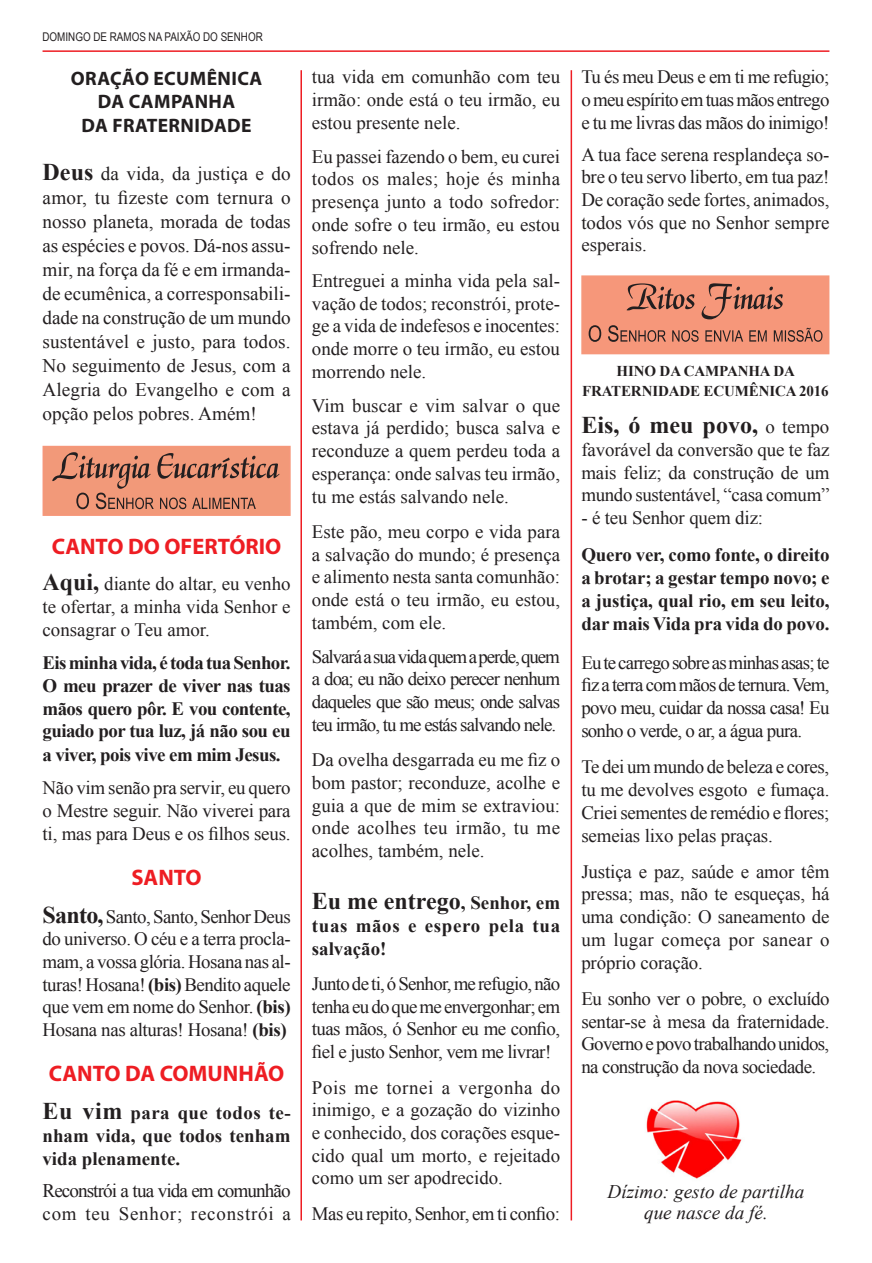
<style>
.page{position:relative;width:872px;height:1263px;background:#fff}
.page>*{position:absolute;margin:0;border:0;box-sizing:border-box;transform-origin:0 0}
.t1{font:700 24px "Times New Roman";color:#231f20}
.t2{font:700 22.5px "Myriad Pro";color:#ee1d23}
.t3{font:700 19.5px "Myriad Pro";letter-spacing:.02em;color:#231f20}
.t4{font:19.2px/24px "Times New Roman";color:#231f20;text-align:justify}
.t5{font:italic 19.2px/21px "Times New Roman";color:#231f20;text-align:center}
.t6{font:19.2px "Times New Roman";letter-spacing:-.05em;color:#231f20}
.t7{font:18.9px/22.8px "Times New Roman";letter-spacing:-.01em;color:#231f20;text-align:justify}
.t8{font:700 18.9px/22.8px "Times New Roman";letter-spacing:-.01em;color:#231f20;text-align:justify}
.t9{font:700 18.9px/22.6px "Times New Roman";letter-spacing:.035em;color:#231f20}
.t10{font:18.9px "Times New Roman";letter-spacing:.04em;color:#231f20}
.t11{font:700 15px "Times New Roman";letter-spacing:-.01em;color:#231f20}
.t12{font:12px "Arial Narrow";color:#231f20}
.s1{font-weight:700;font-size:24px}
.s2{font-size:19.2px}
.s3{font-weight:700}
.s4{font-size:24px}
.s5{font-size:18.9px}
.s6{font-weight:400;font-size:18.9px}
</style>
<div class="page">
<hr style="left:43px;top:50px;width:786px;height:2px;background:#ee1d23">
<hr style="left:300px;top:70px;width:2px;height:1150px;background:#ee1d23">
<hr style="left:570px;top:70px;width:2px;height:1150px;background:#ee1d23">
<div style="left:43px;top:446px;width:248px;height:70px;background:#f29979"></div>
<svg style="left:52px;top:452px;width:227px;height:57px"></svg>
<div style="left:581px;top:275px;width:248px;height:79px;background:#f6977a;border:2px solid #f6977a"></div>
<svg style="left:588px;top:325px;width:234px;height:17px"></svg>
<svg style="left:626px;top:283px;width:156px;height:36px"></svg>
<img style="left:646px;top:1100px;width:96px;height:79px">
<p class="t12" style="left:43px;top:28px;width:222px">DOMINGO DE RAMOS NA PAIXÃO DO SENHOR</p>
<p class="t3" style="left:71px;top:66px;width:28px">ORAÇÃO</p>
<p class="t3" style="left:153px;top:66px;width:110px">ECUMÊNICA</p>
<p class="t3" style="left:98px;top:89px;width:58px">DA CAMPANHA</p>
<p class="t3" style="left:82px;top:112px;width:54px">DA FRATERNIDADE</p>
<p class="t4" style="left:43px;top:162px;width:250px"><span class="s1">Deus</span> da vida, da justiça e do amor, tu fizeste com ternura o nosso planeta, morada de todas as espécies e povos. Dá-nos assu&shy;mir, na força da fé e em irmanda&shy;de ecumênica, a corresponsabili&shy;dade na construção de um mundo sustentável e justo, para todos.<br>No seguimento de Jesus, com a Alegria do Evangelho e com a opção pelos pobres. Amém!</p>
<p class="t2" style="left:52px;top:532px;width:231px">CANTO DO OFERTÓRIO</p>
<p class="t7" style="left:43px;top:572px;width:250px"><span class="s1">Aqui,</span> diante do altar, eu venho te ofertar, a minha vida Senhor e consagrar o Teu amor.</p>
<p class="t8" style="left:43px;top:651px;width:250px">Eis minha vida, é toda tua Senhor.<br>O meu prazer de viver nas tuas mãos quero pôr. E vou contente, guiado por tua luz, já não sou eu a viver, pois vive em mim Jesus.</p>
<p class="t7" style="left:43px;top:776px;width:250px">Não vim senão pra servir, eu quero o Mestre seguir. Não viverei para ti, mas para Deus e os filhos seus<span class="s2">.</span></p>
<p class="t2" style="left:131px;top:862px;width:72px">SANTO</p>
<p class="t7" style="left:43px;top:904px;width:250px"><span class="s1">Santo,</span>Santo, Santo, Senhor Deus do universo. O céu e a terra procla&shy;mam, a vossa glória. Hosana nas al&shy;turas! Hosana! <span class="s3">(bis)</span> Bendito aquele que vem em nome do Senhor. <span class="s3">(bis)<br></span>Hosana nas alturas! Hosana! <span class="s3">(bis)</span></p>
<p class="t2" style="left:49px;top:1059px;width:237px">CANTO DA COMUNHÃO</p>
<p class="t8" style="left:43px;top:1101px;width:250px"><span class="s4">Eu vim</span> para que todos te&shy;nham vida, que todos tenham vida plenamente.</p>
<p class="t6" style="left:43px;top:1177px;width:250px">Reconstrói a tua vida em comunhão</p>
<p class="t10" style="left:43px;top:1200px;width:250px">com teu Senhor; reconstrói a</p>
<p class="t7" style="left:312px;top:65px;width:250px">tua vida em comunhão com teu irmão: onde está o teu irmão, eu estou presente nele.</p>
<p class="t7" style="left:312px;top:144px;width:250px">Eu passei fazendo o bem, eu curei todos os males; hoje és minha presença junto a todo sofredor: onde sofre o teu irmão, eu estou sofrendo nele.</p>
<p class="t7" style="left:312px;top:269px;width:250px">Entreguei a minha vida pela sal&shy;vação de todos; reconstrói, prote&shy;ge a vida de indefesos e inocentes: onde morre o teu irmão, eu estou morrendo nele.</p>
<p class="t7" style="left:312px;top:394px;width:250px">Vim buscar e vim salvar o que estava já perdido; busca salva e reconduze a quem perdeu toda a esperança: onde salvas teu irmão, tu me estás salvando nele.</p>
<p class="t7" style="left:312px;top:520px;width:250px">Este pão, meu corpo e vida para a salvação do mundo; é presença e alimento nesta santa comunhão: onde está o teu irmão, eu estou, também, com ele.</p>
<p class="t7" style="left:312px;top:645px;width:250px">Salvará a sua vida quem a perde, quem a doa; eu não deixo perecer nenhum daqueles que são meus; onde salvas teu irmão, tu me estás salvando nele.</p>
<p class="t7" style="left:312px;top:748px;width:250px">Da ovelha desgarrada eu me fiz o bom pastor; reconduze, acolhe e guia a que de mim se extraviou: onde acolhes teu irmão, tu me acolhes, também, nele.</p>
<p class="t1" style="left:312px;top:885px;width:250px">Eu me entrego<span class="s2">,</span> <span class="s5">Senhor, em</span></p>
<p class="t9" style="left:312px;top:914px;width:250px">tuas mãos e espero pela tua salvação!</p>
<p class="t7" style="left:312px;top:972px;width:250px">Junto de ti, ó Senhor, me refugio, não tenha eu do que me envergonhar; em tuas mãos, ó Senhor eu me confio, fiel e justo Senhor, vem me livrar!</p>
<p class="t7" style="left:312px;top:1076px;width:250px">Pois me tornei a vergonha do inimigo, e a gozação do vizinho e conhecido, dos corações esque&shy;cido qual um morto, e rejeitado como um ser apodrecido.</p>
<p class="t7" style="left:312px;top:1201px;width:250px">Mas eu repito, Senhor, em ti confio:</p>
<p class="t7" style="left:581px;top:65px;width:250px">Tu és meu Deus e em ti me refugio; o meu espírito em tuas mãos entrego e tu me livras das mãos do inimigo!</p>
<p class="t7" style="left:581px;top:143px;width:250px">A tua face serena resplandeça so&shy;bre o teu servo liberto, em tua paz!<br>De coração sede fortes, animados, todos vós que no Senhor sempre esperais.</p>
<p class="t11" style="left:616px;top:361px;width:169px">Hino da Campanha da</p>
<p class="t11" style="left:582px;top:380px;width:21px">Frater</p>
<p class="t11" style="left:641px;top:380px;width:22px">nidade</p>
<p class="t11" style="left:703px;top:380px;width:76px">Ecumênica</p>
<p class="t11" style="left:799px;top:380px;width:31px">2016</p>
<p class="t1" style="left:581px;top:408px;width:249px">Eis, ó meu povo, <span class="s6">o tempo</span></p>
<p class="t7" style="left:581px;top:438px;width:250px">favorável da conversão que te faz mais feliz; da construção de um mundo sustentável, “casa comum”</p>
<p class="t7" style="left:581px;top:506px;width:183px">- é teu Senhor quem diz:</p>
<p class="t8" style="left:581px;top:543px;width:250px">Quero ver, como fonte, o direito a brotar; a gestar tempo novo; e a justiça, qual rio, em seu leito, dar mais Vida pra vida do povo.</p>
<p class="t7" style="left:581px;top:651px;width:250px">Eu te carrego sobre as minhas asas; te fiz a terra com mãos de ternura. Vem, povo meu, cuidar da nossa casa! Eu sonho o verde, o ar, a água pura.</p>
<p class="t7" style="left:581px;top:755px;width:250px">Te dei um mundo de beleza e cores, tu me devolves esgoto e fumaça.<br>Criei sementes de remédio e flores; semeias lixo pelas praças<span class="s2">.</span></p>
<p class="t7" style="left:581px;top:860px;width:250px">Justiça e paz, saúde e amor têm pressa; mas, não te esqueças, há uma condição: O saneamento de um lugar começa por sanear o próprio coração.</p>
<p class="t7" style="left:581px;top:987px;width:250px">Eu sonho ver o pobre, o excluído sentar-se à mesa da fraternidade.<br>Governo e povo trabalhando unidos, na construção da nova sociedade.</p>
<p class="t5" style="left:607px;top:1180px;width:198px">Dízimo: gesto de partilha que nasce da fé.</p>
</div>
